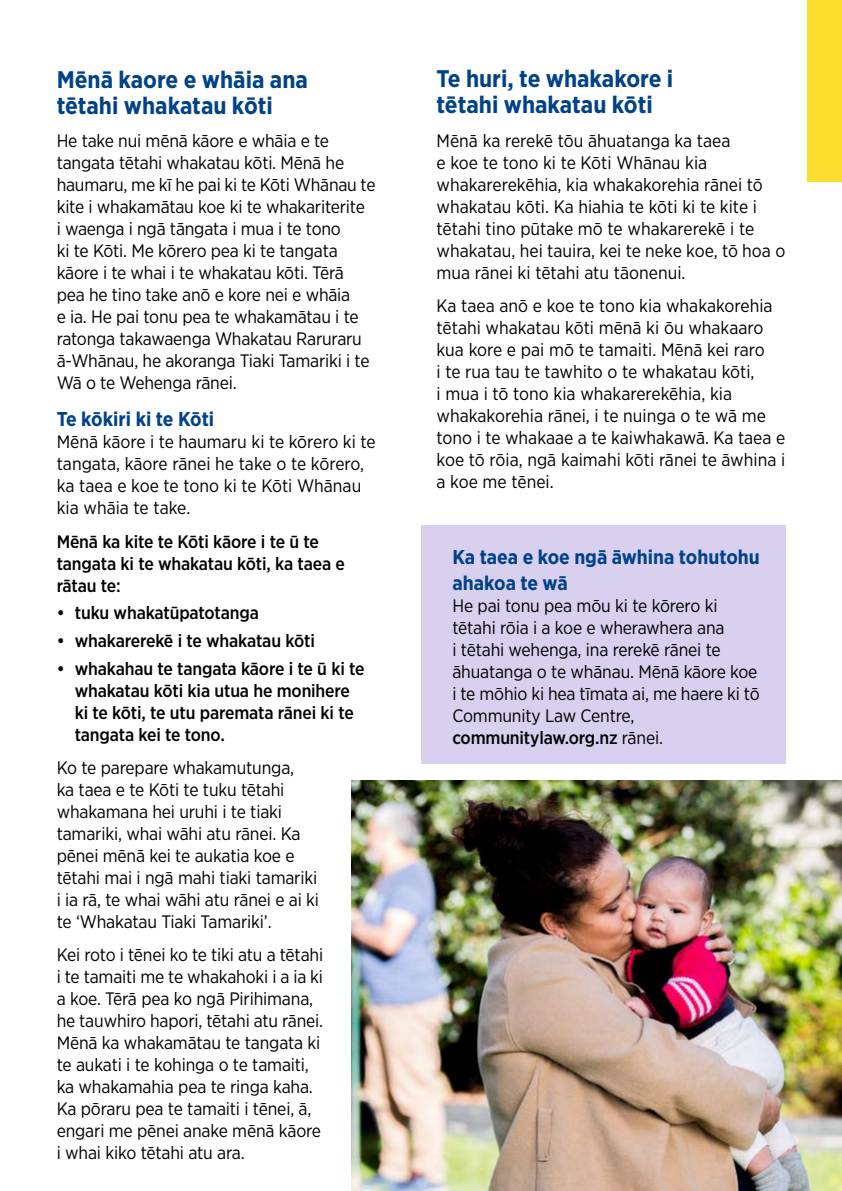
<style>
.page{position:relative;width:842px;height:1191px;background:#fff}
.page>*{position:absolute;margin:0;border:0;box-sizing:border-box;transform-origin:0 0}
.t1{font:700 24px/26px "Gotham Narrow";color:#004288}
.t2{font:700 20px/26px "Gotham Narrow";color:#004288}
.t3{font:18px/22px "Gotham Narrow";letter-spacing:-.01em;color:#000}
.t4{font:500 18px/22px "Gotham Narrow";letter-spacing:-.01em;color:#000}
.s1{font-weight:500}
</style>
<div class="page">
<div style="left:421px;top:524px;width:364px;height:239px;background:#d9cfee"></div>
<img style="left:351px;top:781px;width:491px;height:410px">
<div style="left:808px;top:0;width:34px;height:181px;background:#fcdc2c"></div>
<h1 class="t1" style="left:57px;top:66px;width:253px">Mēnā kaore e whāia ana tētahi whakatau kōti</h1>
<p class="t3" style="left:57px;top:129px;width:320px">He take nui mēnā kāore e whāia e te tangata tētahi whakatau kōti. Mēnā he haumaru, me kī he pai ki te Kōti Whānau te kite i whakamātau koe ki te whakariterite<br>i waenga i ngā tāngata i mua i te tono<br>ki te Kōti. Me kōrero pea ki te tangata kāore i te whai i te whakatau kōti. Tērā pea he tino take anō e kore nei e whāia<br>e ia. He pai tonu pea te whakamātau i te ratonga takawaenga Whakatau Raruraru ā-Whānau, he akoranga Tiaki Tamariki i te Wā o te Wehenga rānei.</p>
<p class="t2" style="left:57px;top:406px;width:159px">Te kōkiri ki te Kōti</p>
<p class="t3" style="left:57px;top:430px;width:320px">Mēnā kāore i te haumaru ki te kōrero ki te tangata, kāore rānei he take o te kōrero, ka taea e koe te tono ki te Kōti Whānau kia whāia te take.</p>
<p class="t4" style="left:57px;top:530px;width:290px">Mēnā ka kite te Kōti kāore i te ū te tangata ki te whakatau kōti, ka taea e rātau te:</p>
<p class="t4" style="left:57px;top:601px;width:204px">• tuku whakatūpatotanga</p>
<p class="t4" style="left:57px;top:629px;width:260px">• whakarerekē i te whakatau kōti</p>
<p class="t4" style="left:75px;top:657px;width:291px;text-indent:-18px">• whakahau te tangata kāore i te ū ki te whakatau kōti kia utua he monihere ki te kōti, te utu paremata rānei ki te tangata kei te tono.</p>
<p class="t3" style="left:57px;top:756px;width:264px">Ko te parepare whakamutunga,<br>ka taea e te Kōti te tuku tētahi whakamana hei uruhi i te tiaki tamariki, whai wāhi atu rānei. Ka pēnei mēnā kei te aukatia koe e tētahi mai i ngā mahi tiaki tamariki i ia rā, te whai wāhi atu rānei e ai ki te ‘Whakatau Tiaki Tamariki’.</p>
<p class="t3" style="left:57px;top:943px;width:268px">Kei roto i tēnei ko te tiki atu a tētahi i te tamaiti me te whakahoki i a ia ki a koe. Tērā pea ko ngā Pirihimana, he tauwhiro hapori, tētahi atu rānei.<br>Mēnā ka whakamātau te tangata ki te aukati i te kohinga o te tamaiti, ka whakamahia pea te ringa kaha.<br>Ka pōraru pea te tamaiti i tēnei, ā, engari me pēnei anake mēnā kāore i whai kiko tētahi atu ara.</p>
<h1 class="t1" style="left:437px;top:66px;width:238px">Te huri, te whakakore i tētahi whakatau kōti</h1>
<p class="t3" style="left:437px;top:129px;width:350px">Mēnā ka rerekē tōu āhuatanga ka taea<br>e koe te tono ki te Kōti Whānau kia whakarerekēhia, kia whakakorehia rānei tō whakatau kōti. Ka hiahia te kōti ki te kite i tētahi tino pūtake mō te whakarerekē i te whakatau, hei tauira, kei te neke koe, tō hoa o mua rānei ki tētahi atu tāonenui.</p>
<p class="t3" style="left:437px;top:294px;width:350px">Ka taea anō e koe te tono kia whakakorehia tētahi whakatau kōti mēnā ki ōu whakaaro kua kore e pai mō te tamaiti. Mēnā kei raro<br>i te rua tau te tawhito o te whakatau kōti,<br>i mua i tō tono kia whakarerekēhia, kia whakakorehia rānei, i te nuinga o te wā me tono i te whakaae a te kaiwhakawā. Ka taea e koe tō rōia, ngā kaimahi kōti rānei te āwhina i a koe me tēnei.</p>
<p class="t2" style="left:452px;top:544px;width:309px">Ka taea e koe ngā āwhina tohutohu ahakoa te wā</p>
<p class="t3" style="left:452px;top:595px;width:309px">He pai tonu pea mōu ki te kōrero ki tētahi rōia i a koe e wherawhera ana<br>i tētahi wehenga, ina rerekē rānei te āhuatanga o te whānau. Mēnā kāore koe i te mōhio ki hea tīmata ai, me haere ki tō<br>Community Law Centre, <span class="s1">communitylaw.org.nz</span> rānei.</p>
</div>
